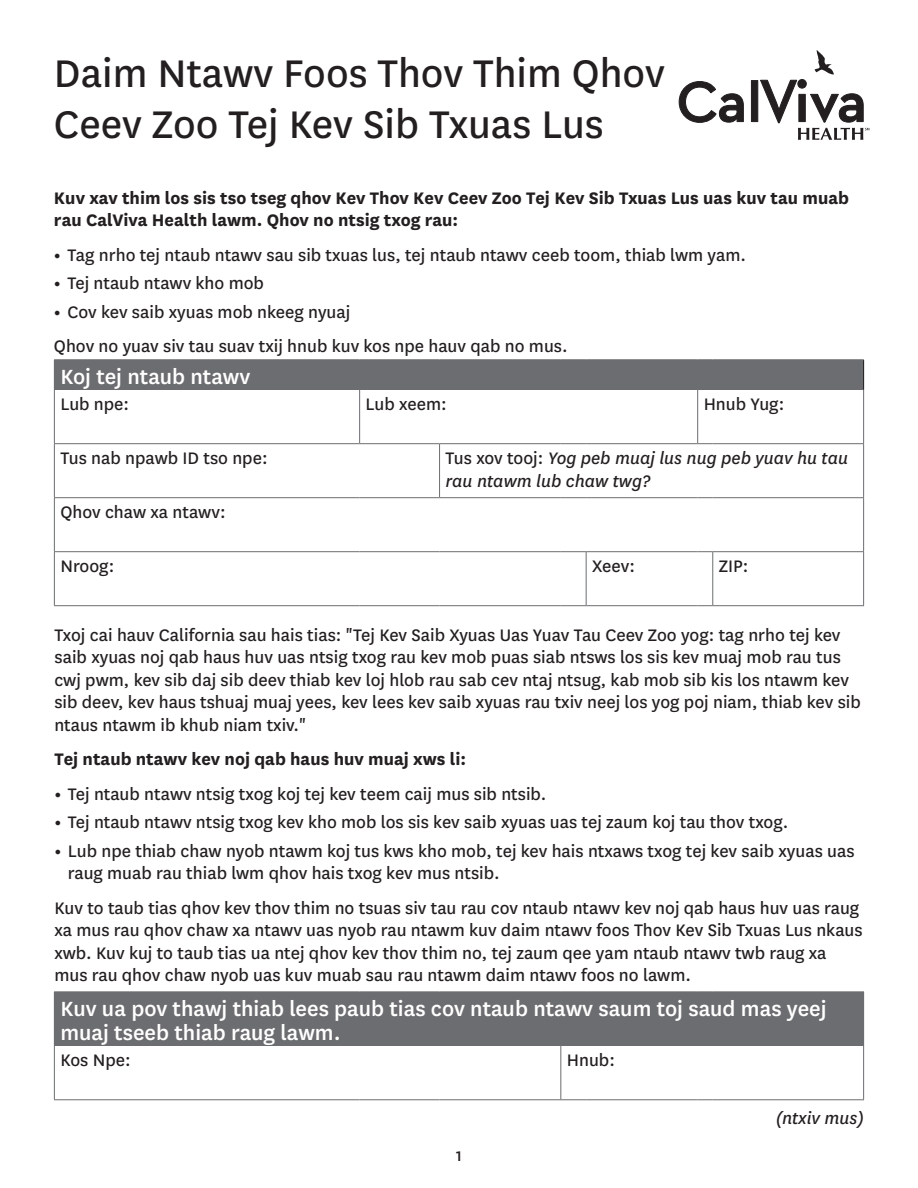
<style>
.page{position:relative;width:918px;height:1188px;background:#fff}
.page>*{position:absolute;margin:0;border:0;box-sizing:border-box;transform-origin:0 0}
.t1{font:45px/51px "Centene Sans";color:#231f20}
.t2{font:500 24px/24px "Centene Sans";color:#fff}
.t3{font:19.5px/22.5px "Centene Sans";color:#231f20}
.t4{font:700 19.5px/22.5px "Centene Sans";color:#231f20}
.t5{font:italic 19.5px/22.5px "Centene Sans";color:#231f20}
.t6{font:500 16.5px "Centene Sans";color:#231f20}
.s1{font-weight:700}
.s2{font-style:normal}
</style>
<div class="page">
<div style="left:54px;top:360px;width:810px;height:30px;background:#6c6d70"></div>
<div style="left:54px;top:992px;width:810px;height:54px;background:#6c6d70"></div>
<hr style="left:863px;top:360px;width:1px;height:30px;background:#231f20">
<hr style="left:863px;top:390px;width:1px;height:53px;background:#6c6d70">
<hr style="left:863px;top:444px;width:1px;height:53px;background:#6c6d70">
<hr style="left:863px;top:498px;width:1px;height:53px;background:#6c6d70">
<hr style="left:863px;top:1046px;width:1px;height:53px;background:#6c6d70">
<hr style="left:54px;top:390px;width:1px;height:53px;background:#6c6d70">
<hr style="left:359px;top:390px;width:1px;height:53px;background:#6c6d70">
<hr style="left:697px;top:390px;width:1px;height:53px;background:#6c6d70">
<hr style="left:54px;top:443px;width:306px;height:1px;background:#6c6d70">
<hr style="left:54px;top:444px;width:1px;height:53px;background:#6c6d70">
<hr style="left:360px;top:443px;width:80px;height:1px;background:#6c6d70">
<hr style="left:440px;top:443px;width:121px;height:1px;background:#6c6d70">
<hr style="left:439px;top:444px;width:1px;height:53px;background:#6c6d70">
<svg style="left:561px;top:443px;width:25px;height:1px"></svg>
<hr style="left:586px;top:443px;width:112px;height:1px;background:#6c6d70">
<svg style="left:698px;top:443px;width:15px;height:1px"></svg>
<hr style="left:713px;top:443px;width:151px;height:1px;background:#6c6d70">
<hr style="left:54px;top:498px;width:1px;height:53px;background:#6c6d70">
<hr style="left:54px;top:551px;width:306px;height:1px;background:#6c6d70">
<hr style="left:54px;top:552px;width:1px;height:53px;background:#6c6d70">
<hr style="left:360px;top:551px;width:80px;height:1px;background:#6c6d70">
<hr style="left:440px;top:551px;width:121px;height:1px;background:#6c6d70">
<svg style="left:561px;top:551px;width:25px;height:1px"></svg>
<hr style="left:586px;top:551px;width:112px;height:1px;background:#6c6d70">
<hr style="left:586px;top:552px;width:1px;height:53px;background:#6c6d70">
<svg style="left:698px;top:551px;width:15px;height:1px"></svg>
<hr style="left:713px;top:551px;width:151px;height:1px;background:#6c6d70">
<hr style="left:712px;top:552px;width:1px;height:53px;background:#6c6d70">
<hr style="left:863px;top:552px;width:1px;height:53px;background:#6c6d70">
<hr style="left:54px;top:605px;width:306px;height:1px;background:#6c6d70">
<hr style="left:360px;top:605px;width:80px;height:1px;background:#6c6d70">
<hr style="left:440px;top:605px;width:121px;height:1px;background:#6c6d70">
<svg style="left:561px;top:605px;width:25px;height:1px"></svg>
<hr style="left:586px;top:605px;width:112px;height:1px;background:#6c6d70">
<svg style="left:698px;top:605px;width:15px;height:1px"></svg>
<hr style="left:713px;top:605px;width:151px;height:1px;background:#6c6d70">
<hr style="left:54px;top:1046px;width:1px;height:53px;background:#6c6d70">
<hr style="left:560px;top:1046px;width:1px;height:53px;background:#6c6d70">
<hr style="left:54px;top:1099px;width:306px;height:1px;background:#6c6d70">
<hr style="left:360px;top:1099px;width:80px;height:1px;background:#6c6d70">
<hr style="left:440px;top:1099px;width:121px;height:1px;background:#6c6d70">
<svg style="left:561px;top:1099px;width:25px;height:1px"></svg>
<hr style="left:586px;top:1099px;width:112px;height:1px;background:#6c6d70">
<svg style="left:698px;top:1099px;width:15px;height:1px"></svg>
<hr style="left:713px;top:1099px;width:151px;height:1px;background:#6c6d70">
<hr style="left:54px;top:359px;width:306px;height:1px;background:#6c6d70">
<hr style="left:360px;top:359px;width:80px;height:1px;background:#6c6d70">
<hr style="left:440px;top:359px;width:121px;height:1px;background:#6c6d70">
<svg style="left:561px;top:359px;width:25px;height:1px"></svg>
<hr style="left:586px;top:359px;width:112px;height:1px;background:#6c6d70">
<svg style="left:698px;top:359px;width:15px;height:1px"></svg>
<hr style="left:713px;top:359px;width:151px;height:1px;background:#6c6d70">
<hr style="left:54px;top:497px;width:306px;height:1px;background:#6c6d70">
<hr style="left:360px;top:497px;width:80px;height:1px;background:#6c6d70">
<hr style="left:440px;top:497px;width:121px;height:1px;background:#6c6d70">
<svg style="left:561px;top:497px;width:25px;height:1px"></svg>
<hr style="left:586px;top:497px;width:112px;height:1px;background:#6c6d70">
<svg style="left:698px;top:497px;width:15px;height:1px"></svg>
<hr style="left:713px;top:497px;width:151px;height:1px;background:#6c6d70">
<svg style="left:679px;top:50px;width:190px;height:90px"></svg>
<h1 class="t1" style="left:54px;top:45px;width:612px">Daim Ntawv Foos Thov Thim Qhov<br>Ceev Zoo Tej Kev Sib Txuas Lus</h1>
<p class="t4" style="left:54px;top:185px;width:797px">Kuv xav thim los sis tso tseg qhov Kev Thov Kev Ceev Zoo Tej Kev Sib Txuas Lus uas kuv tau muab rau CalViva Health lawm. Qhov no ntsig txog rau:</p>
<p class="t3" style="left:54px;top:242px;width:694px"><span class="s1">•</span> Tag nrho tej ntaub ntawv sau sib txuas lus, tej ntaub ntawv ceeb toom, thiab lwm yam.</p>
<p class="t3" style="left:54px;top:271px;width:212px"><span class="s1">•</span> Tej ntaub ntawv kho mob</p>
<p class="t3" style="left:54px;top:299px;width:298px"><span class="s1">•</span> Cov kev saib xyuas mob nkeeg nyuaj</p>
<p class="t3" style="left:54px;top:334px;width:515px">Qhov no yuav siv tau suav txij hnub kuv kos npe hauv qab no mus.</p>
<h2 class="t2" style="left:60px;top:363px;width:191px">Koj tej ntaub ntawv</h2>
<p class="t3" style="left:60px;top:392px;width:70px">Lub npe:</p>
<p class="t3" style="left:366px;top:392px;width:83px">Lub xeem:</p>
<p class="t3" style="left:704px;top:392px;width:82px">Hnub Yug:</p>
<p class="t3" style="left:60px;top:446px;width:209px">Tus nab npawb ID tso npe:</p>
<p class="t5" style="left:446px;top:446px;width:404px"><span class="s2">Tus xov tooj:</span> Yog peb muaj lus nug peb yuav hu tau rau ntawm lub chaw twg?</p>
<p class="t3" style="left:60px;top:500px;width:167px">Qhov chaw xa ntawv:</p>
<p class="t3" style="left:60px;top:554px;width:55px">Nroog:</p>
<p class="t3" style="left:592px;top:554px;width:44px">Xeev:</p>
<p class="t3" style="left:719px;top:554px;width:31px">ZIP:</p>
<p class="t3" style="left:54px;top:622px;width:808px">Txoj cai hauv California sau hais tias: "Tej Kev Saib Xyuas Uas Yuav Tau Ceev Zoo yog: tag nrho tej kev saib xyuas noj qab haus huv uas ntsig txog rau kev mob puas siab ntsws los sis kev muaj mob rau tus cwj pwm, kev sib daj sib deev thiab kev loj hlob rau sab cev ntaj ntsug, kab mob sib kis los ntawm kev sib deev, kev haus tshuaj muaj yees, kev lees kev saib xyuas rau txiv neej los yog poj niam, thiab kev sib ntaus ntawm ib khub niam txiv."</p>
<h3 class="t4" style="left:54px;top:746px;width:413px">Tej ntaub ntawv kev noj qab haus huv muaj xws li:</h3>
<p class="t3" style="left:54px;top:781px;width:493px"><span class="s1">•</span> Tej ntaub ntawv ntsig txog koj tej kev teem caij mus sib ntsib.</p>
<p class="t3" style="left:54px;top:810px;width:735px"><span class="s1">•</span> Tej ntaub ntawv ntsig txog kev kho mob los sis kev saib xyuas uas tej zaum koj tau thov txog.</p>
<p class="t3" style="left:68px;top:838px;width:788px;text-indent:-13px"><span class="s1">•</span> Lub npe thiab chaw nyob ntawm koj tus kws kho mob, tej kev hais ntxaws txog tej kev saib xyuas uas raug muab rau thiab lwm qhov hais txog kev mus ntsib.</p>
<p class="t3" style="left:54px;top:895px;width:810px">Kuv to taub tias qhov kev thov thim no tsuas siv tau rau cov ntaub ntawv kev noj qab haus huv uas raug xa mus rau qhov chaw xa ntawv uas nyob rau ntawm kuv daim ntawv foos Thov Kev Sib Txuas Lus nkaus xwb. Kuv kuj to taub tias ua ntej qhov kev thov thim no, tej zaum qee yam ntaub ntawv twb raug xa mus rau qhov chaw nyob uas kuv muab sau rau ntawm daim ntawv foos no lawm.</p>
<h2 class="t2" style="left:60px;top:995px;width:768px">Kuv ua pov thawj thiab lees paub tias cov ntaub ntawv saum toj saud mas yeej muaj tseeb thiab raug lawm.</h2>
<p class="t3" style="left:60px;top:1048px;width:72px">Kos Npe:</p>
<p class="t3" style="left:567px;top:1048px;width:50px">Hnub:</p>
<p class="t6" style="left:456px;top:1145px;width:7px">1</p>
<p class="t5" style="left:776px;top:1106px;width:90px">(ntxiv mus)</p>
</div>
